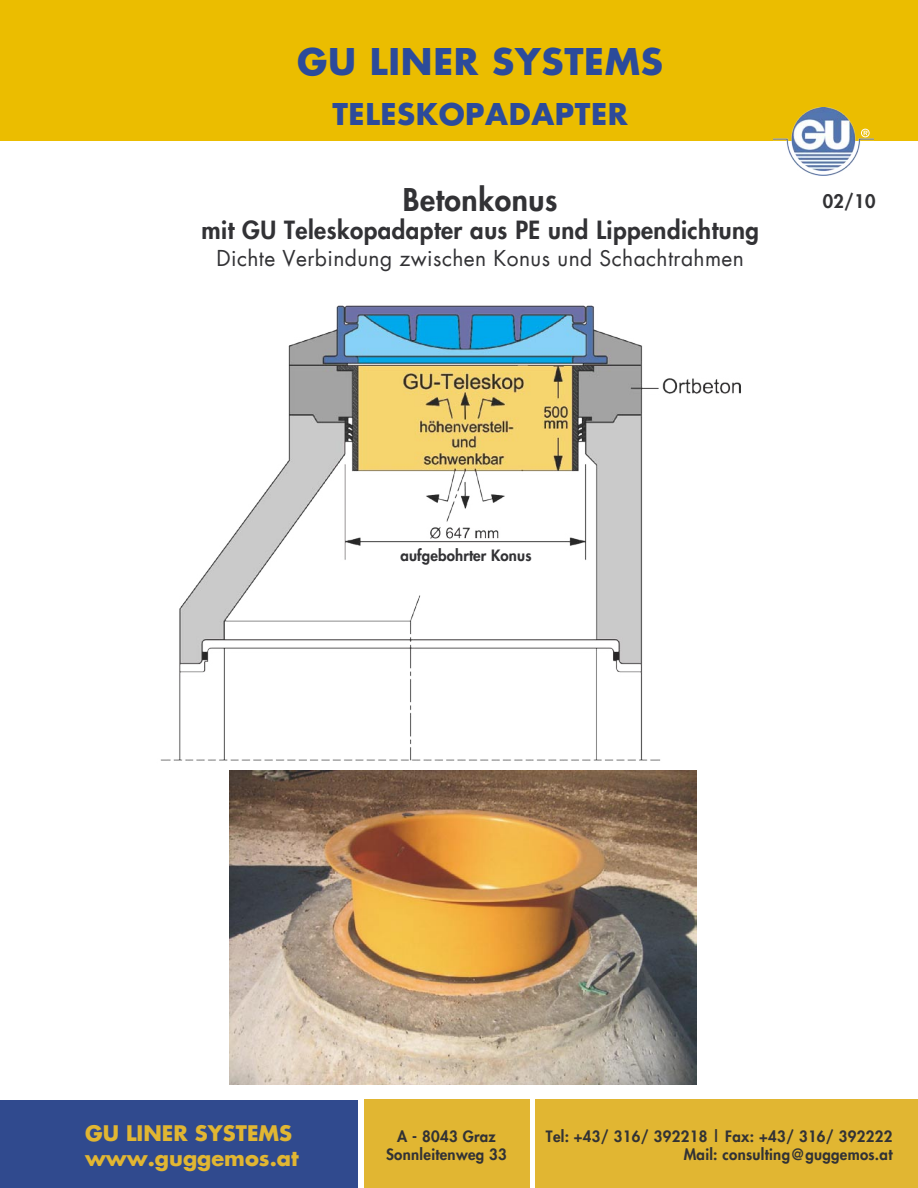
<style>
.page{position:relative;width:918px;height:1188px;background:#fff}
.page>*{position:absolute;margin:0;border:0;box-sizing:border-box;transform-origin:0 0}
.t1{font:700 36px "Futura";letter-spacing:.02em;color:#2c4b9a}
.t2{font:800 30px "Futura";letter-spacing:.02em;color:#323235}
.t3{font:700 29.4px "Futura";letter-spacing:.02em;color:#2c4b9a}
.t4{font:800 24px "Futura";letter-spacing:.02em;color:#323235}
.t5{font:21px "Futura";letter-spacing:.02em;color:#323235}
.t6{font:700 21px "Futura";color:#e1b632}
.t7{font:800 18px "Futura";color:#323235}
.t8{font:800 15px "Futura";letter-spacing:.02em;color:#323235}
</style>
<div class="page">
<div style="left:0;top:1100px;width:358px;height:88px;background:#304a8e"></div>
<div style="left:364px;top:1100px;width:165px;height:88px;background:#e1b632"></div>
<div style="left:535px;top:1100px;width:383px;height:88px;background:#e1b632"></div>
<img style="left:160px;top:305px;width:581px;height:456px">
<img style="left:230px;top:770px;width:467px;height:314px">
<div style="left:0;top:0;width:918px;height:140px;background:#ebbd00"></div>
<img style="left:773px;top:107px;width:100px;height:69px">
<svg style="left:861px;top:129px;width:9px;height:8px"></svg>
<p class="t1" style="left:297px;top:36px;width:367px">GU LINER SYSTEMS</p>
<p class="t3" style="left:332px;top:93px;width:297px">TELESKOPADAPTER</p>
<p class="t2" style="left:403px;top:179px;width:156px">Betonkonus</p>
<p class="t7" style="left:823px;top:190px;width:54px">02/10</p>
<p class="t4" style="left:202px;top:214px;width:559px">mit GU Teleskopadapter aus PE und Lippendichtung</p>
<p class="t5" style="left:216px;top:244px;width:529px">Dichte Verbindung zwischen Konus und Schachtrahmen</p>
<p class="t8" style="left:400px;top:546px;width:133px">aufgebohrter Konus</p>
<p class="t6" style="left:85px;top:1118px;width:209px">GU LINER SYSTEMS</p>
<p class="t6" style="left:85px;top:1144px;width:215px">www.guggemos.at</p>
<p class="t8" style="left:397px;top:1126px;width:100px">A - 8043 Graz</p>
<p class="t8" style="left:386px;top:1144px;width:122px">Sonnleitenweg 33</p>
<p class="t8" style="left:546px;top:1126px;width:348px">Tel: +43/ 316/ 392218 | Fax: +43/ 316/ 392222</p>
<p class="t8" style="left:684px;top:1144px;width:210px">Mail: consulting@guggemos.at</p>
</div>
